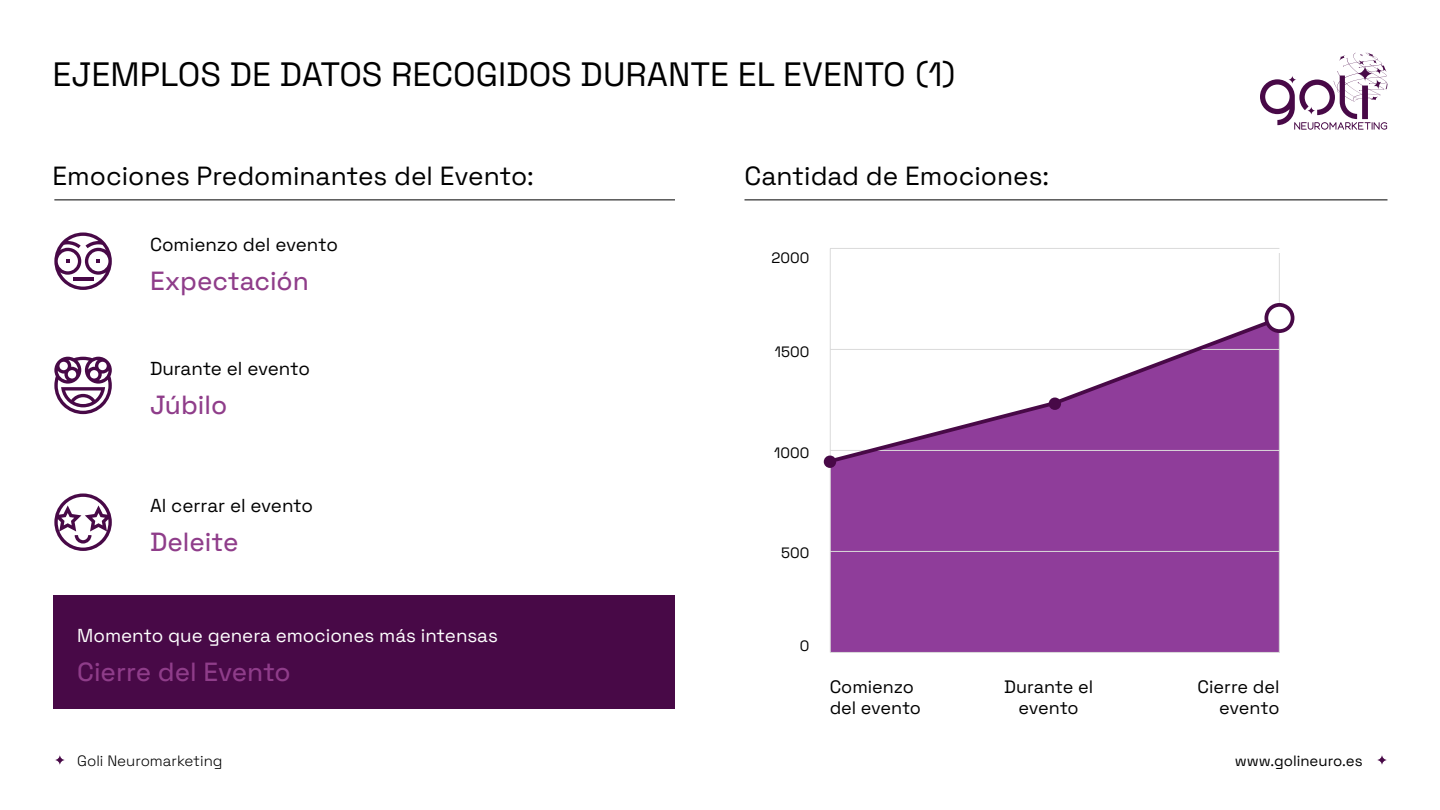
<style>
.page{position:relative;width:1440px;height:810px;background:#fff}
.page>*{position:absolute;margin:0;border:0;box-sizing:border-box;transform-origin:0 0}
.t1{font:300 33.75px "Space Grotesk";color:#000}
.t2{font:300 26.25px "Space Grotesk";color:#000}
.t3{font:300 26.25px "Space Grotesk";color:#8f3d8a}
.t4{font:300 18.75px "Space Grotesk";color:#000}
.t5{font:300 18.75px "Space Grotesk";color:#fff}
.t6{font:300 18px/21.6px "Space Grotesk";color:#000}
.t7{font:300 15px "Space Grotesk";color:#000}
</style>
<div class="page">
<svg style="left:54px;top:754px;width:11px;height:12px"></svg>
<svg style="left:1376px;top:754px;width:12px;height:12px"></svg>
<div style="left:53px;top:596px;width:622px;height:113px;background:#480947"></div>
<div style="left:831px;top:466px;width:448px;height:186px;background:#8f3d9a"></div>
<hr style="left:830px;top:248px;width:1px;height:404px;background:#dadada">
<hr style="left:1279px;top:253px;width:1px;height:399px;background:#dadada">
<hr style="left:830px;top:652px;width:449px;height:1px;background:#dadada">
<hr style="left:830px;top:551px;width:449px;height:1px;background:#dadada">
<hr style="left:830px;top:248px;width:449px;height:1px;background:#dadada">
<svg style="left:826px;top:322px;width:458px;height:144px"></svg>
<div style="left:826px;top:457px;width:8px;height:9px;background:#480947;border-radius:50%"></div>
<div style="left:824px;top:456px;width:12px;height:12px;border:4px solid #480947;border-radius:50%"></div>
<div style="left:1051px;top:399px;width:8px;height:9px;background:#480947;border-radius:50%"></div>
<div style="left:1049px;top:398px;width:12px;height:12px;border:4px solid #480947;border-radius:50%"></div>
<div style="left:1266px;top:305px;width:27px;height:26px;background:#fff;border-radius:50%"></div>
<div style="left:1264px;top:303px;width:30px;height:30px;border:4px solid #480947;border-radius:50%"></div>
<hr style="left:745px;top:200px;width:643px;height:1px;background:#000">
<hr style="left:54px;top:200px;width:621px;height:1px;background:#000">
<svg style="left:54px;top:232px;width:58px;height:58px"></svg>
<svg style="left:54px;top:357px;width:58px;height:57px"></svg>
<svg style="left:54px;top:494px;width:58px;height:57px"></svg>
<svg style="left:1260px;top:52px;width:127px;height:78px"></svg>
<p class="t1" style="left:52px;top:49px;width:905px">EJEMPLOS DE DATOS RECOGIDOS DURANTE EL EVENTO (1)</p>
<p class="t2" style="left:53px;top:156px;width:483px">Emociones Predominantes del Evento:</p>
<p class="t2" style="left:745px;top:156px;width:306px">Cantidad de Emociones:</p>
<p class="t4" style="left:150px;top:231px;width:190px">Comienzo del evento</p>
<p class="t3" style="left:150px;top:262px;width:160px">Expectación</p>
<p class="t4" style="left:150px;top:355px;width:162px">Durante el evento</p>
<p class="t3" style="left:150px;top:386px;width:79px">Júbilo</p>
<p class="t4" style="left:150px;top:492px;width:165px">Al cerrar el evento</p>
<p class="t3" style="left:150px;top:523px;width:90px">Deleite</p>
<p class="t5" style="left:77px;top:622px;width:422px">Momento que genera emociones más intensas</p>
<p class="t3" style="left:77px;top:653px;width:215px">Cierre del Evento</p>
<p class="t7" style="left:772px;top:247px;width:39px">2000</p>
<p class="t7" style="left:775px;top:341px;width:36px">1500</p>
<p class="t7" style="left:774px;top:442px;width:37px">1000</p>
<p class="t7" style="left:781px;top:541px;width:30px">500</p>
<p class="t7" style="left:800px;top:635px;width:11px">0</p>
<p class="t6" style="left:830px;top:675px;width:93px">Comienzo del evento</p>
<p class="t6" style="left:1004px;top:675px;width:90px;text-align:center">Durante el evento</p>
<p class="t6" style="left:1198px;top:675px;width:83px;text-align:right">Cierre del evento</p>
<p class="t7" style="left:77px;top:749px;width:147px">Goli Neuromarketing</p>
<p class="t7" style="left:1235px;top:749px;width:129px">www.golineuro.es</p>
</div>
